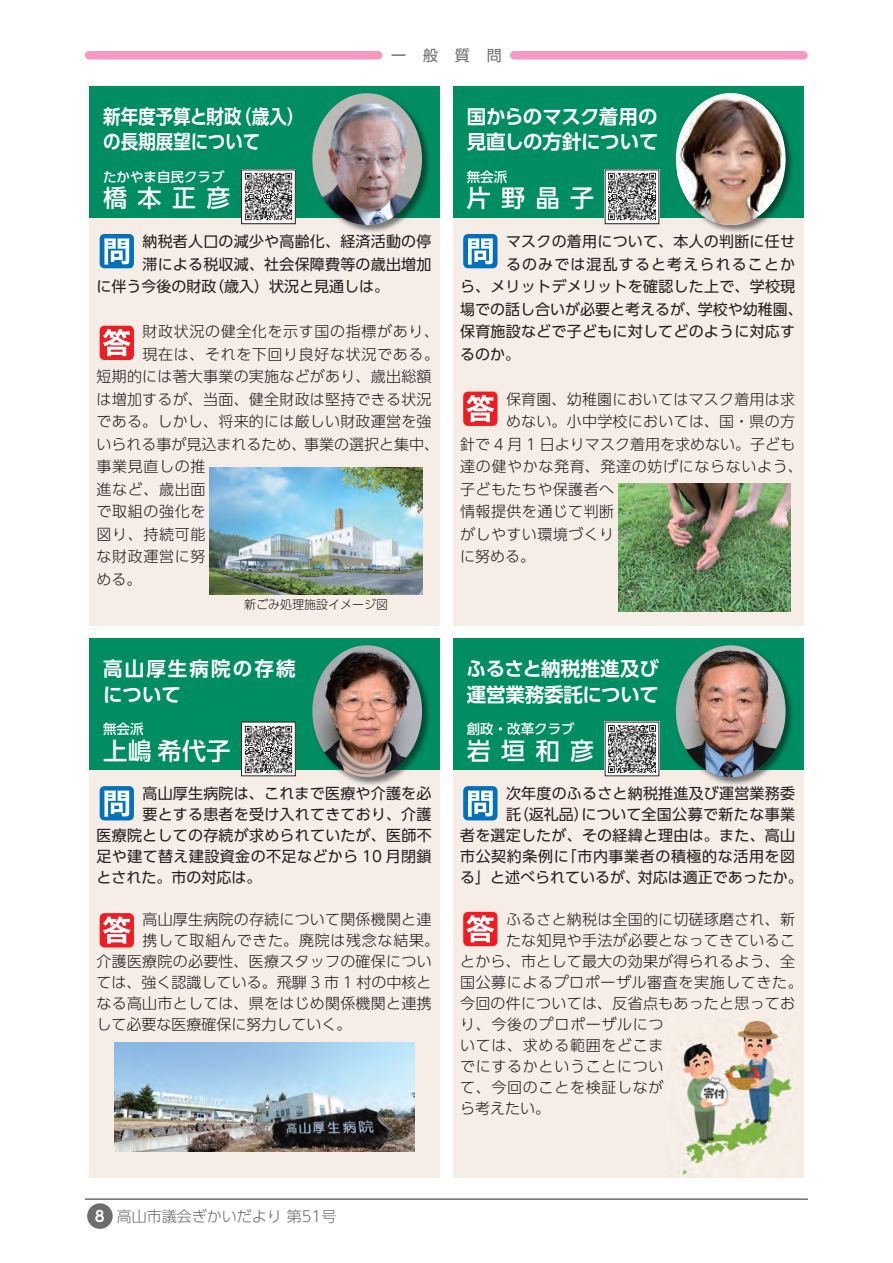
<style>
.page{position:relative;width:893px;height:1263px;background:#fff}
.page>*{position:absolute;margin:0;border:0;box-sizing:border-box;transform-origin:0 0}
.t1{font:500 24px "UD Shin Go Pro";letter-spacing:.44em;color:#fff}
.t2{font:700 19.5px/25.5px "UD Shin Go Pro De";color:#fff}
.t3{font:700 19.5px/25.5px "UD Shin Go Pro De";color:#fff;scale:.9 1}
.t4{font:700 19.5px/25.5px "UD Shin Go Pro De";letter-spacing:.11em;color:#fff}
.t5{font:300 15px "UD Shin Go Pro";letter-spacing:.015em;color:#231f20}
.t6{font:15px "UD Shin Go Pro";letter-spacing:.015em;color:#231f20}
.t7{font:300 15px "UD Shin Go Pro";letter-spacing:.045em;color:#231f20}
.t8{font:15px "UD Shin Go Pro";letter-spacing:.04em;color:#231f20}
.t9{font:300 15px "UD Shin Go Pro";letter-spacing:.04em;color:#231f20}
.t10{font:300 15px "UD Shin Go Pro";letter-spacing:.05em;color:#231f20}
.t11{font:15px "UD Shin Go Pro";letter-spacing:.075em;color:#231f20}
.t12{font:300 15px "UD Shin Go Pro";color:#6c6d70}
.t13{font:15px "UD Shin Go Pro";color:#6c6d70}
.t14{font:500 13.5px "UD Shin Go Pro";color:#fff}
.t15{font:300 12px "UD Shin Go Pro";color:#231f20}
.s1{font-family:"UD Shin Go Pro De";font-weight:700;color:#fff}
</style>
<div class="page">
<div style="left:510px;top:51px;width:298px;height:9px;background:#f499c2;border-radius:4px"></div>
<div style="left:85px;top:51px;width:297px;height:9px;background:#f499c2;border-radius:4px"></div>
<hr style="left:85px;top:1198px;width:723px;height:2px;background:#6c6d70">
<div style="left:87px;top:1203px;width:26px;height:26px;background:#6c6d70;border-radius:50%"></div>
<div style="left:453px;top:638px;width:351px;height:540px;background:#f6ede6"></div>
<div style="left:453px;top:86px;width:351px;height:540px;background:#f6ede6"></div>
<div style="left:89px;top:638px;width:351px;height:540px;background:#f6ede6"></div>
<div style="left:89px;top:86px;width:351px;height:540px;background:#f6ede6"></div>
<div style="left:453px;top:638px;width:351px;height:132px;background:#008d62"></div>
<div style="left:453px;top:86px;width:351px;height:132px;background:#008d62"></div>
<div style="left:89px;top:638px;width:351px;height:132px;background:#008d62"></div>
<div style="left:89px;top:86px;width:351px;height:132px;background:#008d62"></div>
<img style="left:241px;top:724px;width:55px;height:53px">
<img style="left:607px;top:172px;width:50px;height:50px">
<img style="left:243px;top:172px;width:51px;height:50px">
<img style="left:607px;top:724px;width:50px;height:50px">
<img style="left:675px;top:127px;width:117px;height:105px">
<img style="left:677px;top:93px;width:106px;height:132px">
<div style="left:241px;top:722px;width:55px;height:54px;border:1px solid #231f20"></div>
<div style="left:241px;top:170px;width:55px;height:54px;border:1px solid #231f20"></div>
<svg style="left:463px;top:786px;width:34px;height:34px"></svg>
<svg style="left:463px;top:234px;width:34px;height:34px"></svg>
<svg style="left:100px;top:786px;width:34px;height:34px"></svg>
<svg style="left:100px;top:234px;width:34px;height:34px"></svg>
<svg style="left:463px;top:912px;width:34px;height:34px"></svg>
<svg style="left:463px;top:392px;width:34px;height:34px"></svg>
<svg style="left:100px;top:913px;width:34px;height:34px"></svg>
<svg style="left:100px;top:326px;width:34px;height:34px"></svg>
<img style="left:675px;top:685px;width:117px;height:100px">
<img style="left:676px;top:645px;width:110px;height:132px">
<img style="left:346px;top:683px;width:83px;height:102px">
<img style="left:312px;top:645px;width:110px;height:132px">
<img style="left:346px;top:131px;width:83px;height:101px">
<img style="left:312px;top:93px;width:110px;height:132px">
<img style="left:210px;top:467px;width:212px;height:128px">
<img style="left:618px;top:484px;width:172px;height:127px">
<img style="left:115px;top:1042px;width:300px;height:109px">
<img style="left:678px;top:1019px;width:117px;height:157px">
<h2 class="t3" style="left:103px;top:103px;width:225px">新年度予算と財政（歳入）の長期展望について</h2>
<p class="t14" style="left:103px;top:166px;width:123px">たかやま自民クラブ</p>
<h1 class="t1" style="left:103px;top:179px;width:129px">橋本正彦</h1>
<p class="t13" style="left:391px;top:43px;width:112px">一般質問</p>
<h2 class="t2" style="left:467px;top:103px;width:193px">国からのマスク着用の見直しの方針について</h2>
<p class="t14" style="left:467px;top:166px;width:42px">無会派</p>
<h1 class="t1" style="left:467px;top:179px;width:129px">片野晶子</h1>
<p class="t6" style="left:142px;top:229px;width:291px">納税者人口の減少や高齢化、経済活動の停</p>
<p class="t6" style="left:142px;top:252px;width:291px">滞による税収減、社会保障費等の歳出増加</p>
<p class="t6" style="left:97px;top:274px;width:294px">に伴う今後の財政（歳入）状況と見通しは。</p>
<p class="t7" style="left:142px;top:319px;width:298px">財政状況の健全化を示す国の指標があり、</p>
<p class="t7" style="left:142px;top:342px;width:298px">現在は、それを下回り良好な状況である。</p>
<p class="t5" style="left:97px;top:364px;width:337px">短期的には著大事業の実施などがあり、歳出総額</p>
<p class="t5" style="left:97px;top:387px;width:337px">は増加するが、当面、健全財政は堅持できる状況</p>
<p class="t5" style="left:97px;top:409px;width:337px">である。しかし、将来的には厳しい財政運営を強</p>
<p class="t5" style="left:97px;top:432px;width:344px">いられる事が見込まれるため、事業の選択と集中、</p>
<p class="t7" style="left:97px;top:454px;width:111px">事業見直しの推</p>
<p class="t5" style="left:97px;top:477px;width:111px">進など、歳出面</p>
<p class="t7" style="left:97px;top:499px;width:111px">で取組の強化を</p>
<p class="t5" style="left:97px;top:522px;width:111px">図り、持続可能</p>
<p class="t7" style="left:97px;top:544px;width:111px">な財政運営に努</p>
<p class="t5" style="left:97px;top:567px;width:46px">める。</p>
<p class="t6" style="left:506px;top:229px;width:291px">マスクの着用について、本人の判断に任せ</p>
<p class="t11" style="left:506px;top:252px;width:291px">るのみでは混乱すると考えられることか</p>
<p class="t6" style="left:460px;top:274px;width:337px">ら、メリットデメリットを確認した上で、学校現</p>
<p class="t6" style="left:460px;top:297px;width:344px">場での話し合いが必要と考えるが、学校や幼稚園、</p>
<p class="t6" style="left:460px;top:319px;width:337px">保育施設などで子どもに対してどのように対応す</p>
<p class="t6" style="left:460px;top:342px;width:61px">るのか。</p>
<p class="t5" style="left:506px;top:387px;width:291px">保育園、幼稚園においてはマスク着用は求</p>
<p class="t5" style="left:506px;top:409px;width:291px">めない。小中学校においては、国・県の方</p>
<p class="t5" style="left:460px;top:432px;width:337px">針で 4 月 1 日よりマスク着用を求めない。子ども</p>
<p class="t7" style="left:460px;top:454px;width:344px">達の健やかな発育、発達の妨げにならないよう、</p>
<p class="t5" style="left:460px;top:477px;width:156px">子どもたちや保護者へ</p>
<p class="t5" style="left:460px;top:499px;width:156px">情報提供を通じて判断</p>
<p class="t5" style="left:460px;top:522px;width:156px">がしやすい環境づくり</p>
<p class="t5" style="left:460px;top:544px;width:76px">に努める。</p>
<p class="t15" style="left:244px;top:595px;width:146px">新ごみ処理施設イメージ図</p>
<h2 class="t4" style="left:103px;top:655px;width:194px">高山厚生病院の存続について</h2>
<h2 class="t2" style="left:466px;top:655px;width:194px">ふるさと納税推進及び運営業務委託について</h2>
<p class="t14" style="left:103px;top:718px;width:42px">無会派</p>
<h1 class="t1" style="left:103px;top:731px;width:129px">上嶋希代子</h1>
<p class="t14" style="left:467px;top:718px;width:109px">創政・改革クラブ</p>
<h1 class="t1" style="left:467px;top:731px;width:129px">岩垣和彦</h1>
<p class="t6" style="left:142px;top:781px;width:291px">高山厚生病院は、これまで医療や介護を必</p>
<p class="t6" style="left:142px;top:802px;width:291px">要とする患者を受け入れてきており、介護</p>
<p class="t6" style="left:97px;top:823px;width:337px">医療院としての存続が求められていたが、医師不</p>
<p class="t6" style="left:97px;top:844px;width:337px">足や建て替え建設資金の不足などから 10 月閉鎖</p>
<p class="t6" style="left:97px;top:865px;width:166px">とされた。市の対応は。</p>
<p class="t5" style="left:142px;top:907px;width:291px">高山厚生病院の存続について関係機関と連</p>
<p class="t10" style="left:142px;top:928px;width:298px">携して取組んできた。廃院は残念な結果。</p>
<p class="t5" style="left:97px;top:949px;width:337px">介護医療院の必要性、医療スタッフの確保につい</p>
<p class="t5" style="left:97px;top:970px;width:337px">ては、強く認識している。飛騨 3 市 1 村の中核と</p>
<p class="t5" style="left:97px;top:991px;width:337px">なる高山市としては、県をはじめ関係機関と連携</p>
<p class="t5" style="left:97px;top:1012px;width:256px">して必要な医療確保に努力していく。</p>
<p class="t6" style="left:506px;top:781px;width:291px">次年度のふるさと納税推進及び運営業務委</p>
<p class="t6" style="left:506px;top:802px;width:291px">託（返礼品）について全国公募で新たな事業</p>
<p class="t6" style="left:460px;top:823px;width:337px">者を選定したが、その経緯と理由は。また、高山</p>
<p class="t8" style="left:460px;top:844px;width:337px">市公契約条例に「市内事業者の積極的な活用を図</p>
<p class="t6" style="left:460px;top:865px;width:344px">る」と述べられているが、対応は適正であったか。</p>
<p class="t5" style="left:506px;top:907px;width:291px">ふるさと納税は全国的に切磋琢磨され、新</p>
<p class="t5" style="left:506px;top:928px;width:291px">たな知見や手法が必要となってきているこ</p>
<p class="t5" style="left:460px;top:949px;width:337px">とから、市として最大の効果が得られるよう、全</p>
<p class="t9" style="left:460px;top:970px;width:344px">国公募によるプロポーザル審査を実施してきた。</p>
<p class="t5" style="left:460px;top:991px;width:337px">今回の件については、反省点もあったと思ってお</p>
<p class="t7" style="left:460px;top:1012px;width:205px">り、今後のプロポーザルにつ</p>
<p class="t7" style="left:460px;top:1033px;width:205px">いては、求める範囲をどこま</p>
<p class="t7" style="left:460px;top:1054px;width:205px">でにするかということについ</p>
<p class="t7" style="left:460px;top:1075px;width:205px">て、今回のことを検証しなが</p>
<p class="t5" style="left:460px;top:1096px;width:91px">ら考えたい。</p>
<p class="t12" style="left:95px;top:1204px;width:243px"><span class="s1">8</span> 高山市議会ぎかいだより 第51号</p>
</div>
